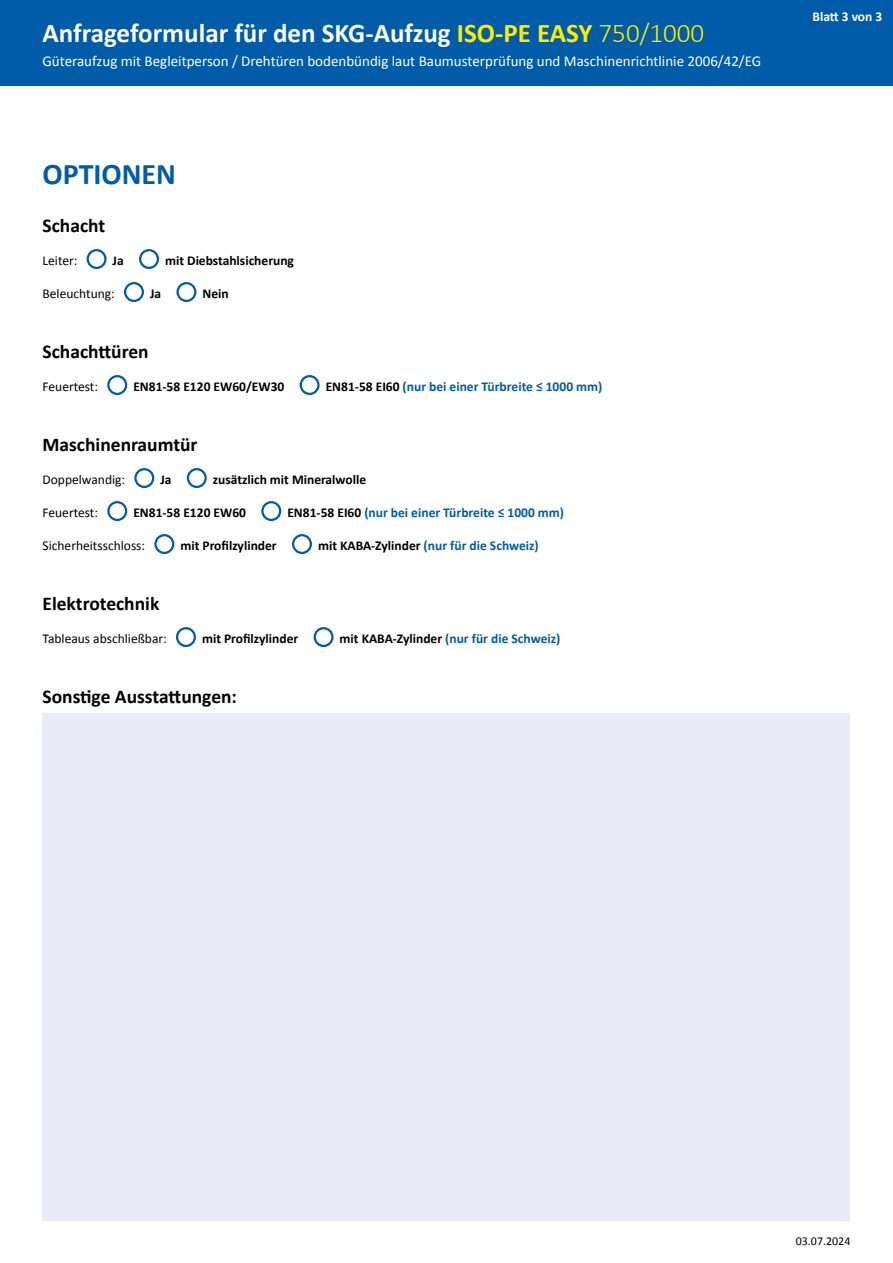
<style>
.page{position:relative;width:893px;height:1263px;background:#fff}
.page>*{position:absolute;margin:0;border:0;box-sizing:border-box;transform-origin:0 0}
.t1{font:700 30px "Calibri";color:#005ba8}
.t2{font:700 27px "Calibri";color:#fff}
.t3{font:700 19.5px "Calibri";color:#000}
.t4{font:15px "Calibri";color:#fff}
.t5{font:700 13.5px "Calibri";color:#005ba8}
.t6{font:700 13.5px "Calibri";color:#000}
.t7{font:13.5px "Calibri";color:#000}
.t8{font:700 13.5px "Calibri";color:#fff}
.t9{font:12px "Calibri";color:#000}
.s1{color:#ffed00}
.s2{font-weight:300;color:#ffed00}
.s3{color:#000}
</style>
<div class="page">
<div style="left:0;top:0;width:893px;height:85px;background:#005ba8"></div>
<div style="left:43px;top:713px;width:807px;height:507px;background:#e9ecf8"></div>
<div style="left:87px;top:249px;width:20px;height:20px;border:2px solid #005ba8;border-radius:50%"></div>
<div style="left:139px;top:249px;width:20px;height:20px;border:2px solid #005ba8;border-radius:50%"></div>
<div style="left:124px;top:282px;width:20px;height:20px;border:2px solid #005ba8;border-radius:50%"></div>
<div style="left:176px;top:282px;width:20px;height:20px;border:2px solid #005ba8;border-radius:50%"></div>
<svg style="left:108px;top:376px;width:18px;height:18px"></svg>
<div style="left:107px;top:375px;width:20px;height:20px;border:2px solid #005ba8;border-radius:50%"></div>
<div style="left:300px;top:375px;width:20px;height:20px;border:2px solid #005ba8;border-radius:50%"></div>
<svg style="left:135px;top:469px;width:18px;height:18px"></svg>
<div style="left:134px;top:468px;width:20px;height:20px;border:2px solid #005ba8;border-radius:50%"></div>
<svg style="left:188px;top:469px;width:18px;height:18px"></svg>
<div style="left:187px;top:468px;width:20px;height:20px;border:2px solid #005ba8;border-radius:50%"></div>
<svg style="left:108px;top:502px;width:18px;height:18px"></svg>
<div style="left:107px;top:501px;width:20px;height:20px;border:2px solid #005ba8;border-radius:50%"></div>
<svg style="left:262px;top:502px;width:18px;height:18px"></svg>
<div style="left:261px;top:501px;width:20px;height:20px;border:2px solid #005ba8;border-radius:50%"></div>
<div style="left:154px;top:534px;width:20px;height:20px;border:2px solid #005ba8;border-radius:50%"></div>
<div style="left:292px;top:534px;width:20px;height:20px;border:2px solid #005ba8;border-radius:50%"></div>
<svg style="left:177px;top:628px;width:18px;height:18px"></svg>
<div style="left:176px;top:627px;width:20px;height:20px;border:2px solid #005ba8;border-radius:50%"></div>
<div style="left:314px;top:627px;width:20px;height:20px;border:2px solid #005ba8;border-radius:50%"></div>
<h2 class="t2" style="left:43px;top:15px;width:663px">Anfrageformular für den SKG-Aufzug <span class="s1">ISO-PE EASY</span> <span class="s2">750/1000</span></h2>
<p class="t4" style="left:43px;top:51px;width:720px">Güteraufzug mit Begleitperson / Drehtüren bodenbündig laut Baumusterprüfung und Maschinenrichtlinie 2006/42/EG</p>
<h1 class="t1" style="left:43px;top:155px;width:135px">OPTIONEN</h1>
<h3 class="t3" style="left:43px;top:213px;width:64px">Schacht</h3>
<p class="t7" style="left:43px;top:251px;width:36px">Leiter:</p>
<p class="t6" style="left:113px;top:251px;width:13px">Ja</p>
<p class="t6" style="left:165px;top:251px;width:130px">mit Diebstahlsicherung</p>
<p class="t7" style="left:43px;top:284px;width:74px">Beleuchtung:</p>
<p class="t6" style="left:150px;top:284px;width:13px">Ja</p>
<p class="t6" style="left:203px;top:284px;width:28px">Nein</p>
<h3 class="t3" style="left:43px;top:339px;width:108px">Schachttüren</h3>
<p class="t7" style="left:43px;top:377px;width:57px">Feuertest:</p>
<p class="t6" style="left:133px;top:377px;width:153px">EN81-58 E120 EW60/EW30</p>
<p class="t5" style="left:326px;top:377px;width:278px"><span class="s3">EN81-58 EI60</span> (nur bei einer Türbreite ≤ 1000 mm)</p>
<h3 class="t3" style="left:43px;top:432px;width:157px">Maschinenraumtür</h3>
<p class="t7" style="left:43px;top:470px;width:84px">Doppelwandig:</p>
<p class="t6" style="left:160px;top:470px;width:13px">Ja</p>
<p class="t6" style="left:213px;top:470px;width:155px">zusätzlich mit Mineralwolle</p>
<p class="t7" style="left:43px;top:503px;width:57px">Feuertest:</p>
<p class="t6" style="left:133px;top:503px;width:114px">EN81-58 E120 EW60</p>
<p class="t5" style="left:287px;top:503px;width:278px"><span class="s3">EN81-58 EI60</span> (nur bei einer Türbreite ≤ 1000 mm)</p>
<p class="t7" style="left:43px;top:536px;width:104px">Sicherheitsschloss:</p>
<p class="t6" style="left:180px;top:536px;width:98px">mit Profilzylinder</p>
<p class="t5" style="left:318px;top:536px;width:222px"><span class="s3">mit KABA-Zylinder</span> (nur für die Schweiz)</p>
<h3 class="t3" style="left:43px;top:591px;width:118px">Elektrotechnik</h3>
<p class="t7" style="left:43px;top:629px;width:126px">Tableaus abschließbar:</p>
<p class="t6" style="left:202px;top:629px;width:98px">mit Profilzylinder</p>
<p class="t5" style="left:340px;top:629px;width:222px"><span class="s3">mit KABA-Zylinder</span> (nur für die Schweiz)</p>
<h3 class="t3" style="left:43px;top:684px;width:196px">Sonstige Ausstattungen:</h3>
<p class="t8" style="left:812px;top:8px;width:71px">Blatt 3 von 3</p>
<p class="t9" style="left:796px;top:1234px;width:56px">03.07.2024</p>
</div>
